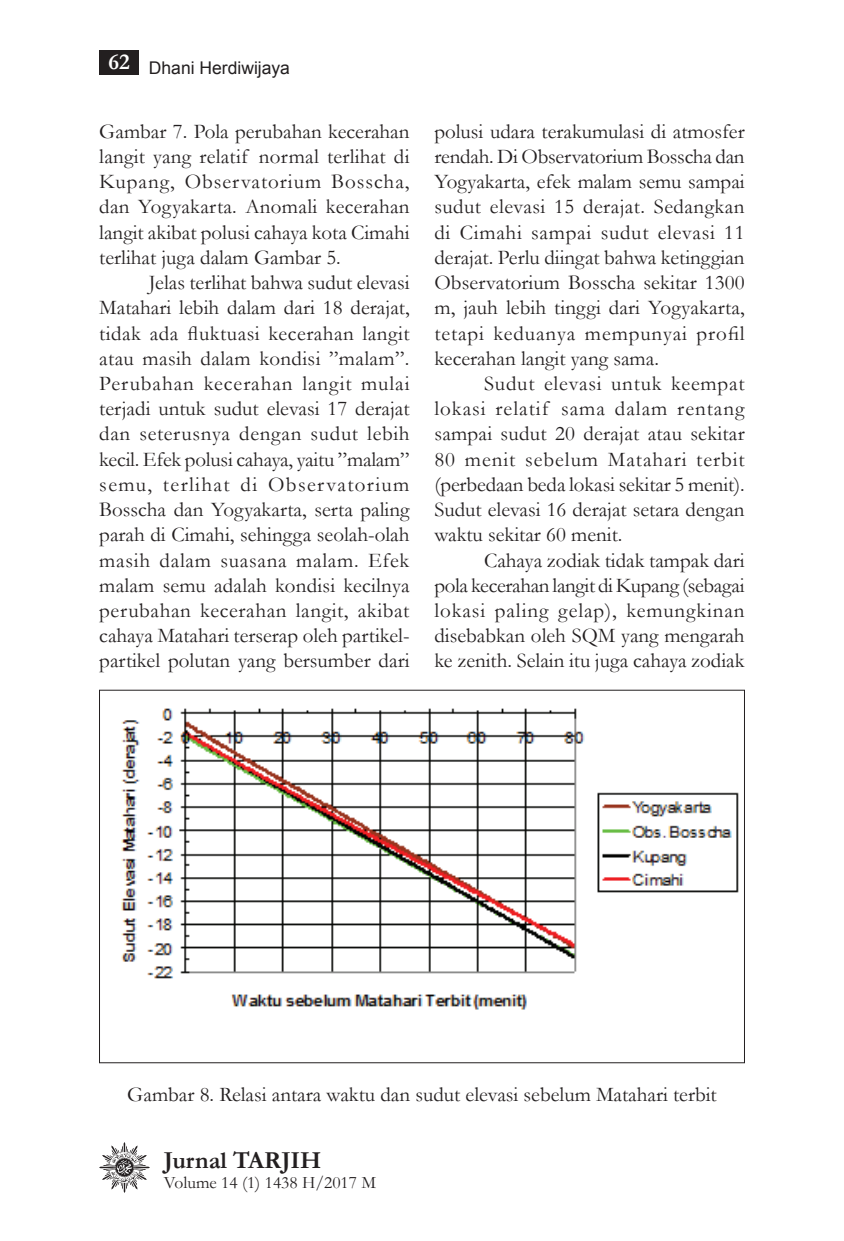
<style>
.page{position:relative;width:844px;height:1241px;background:#fff}
.page>*{position:absolute;margin:0;border:0;box-sizing:border-box;transform-origin:0 0}
.t1{font:700 24.5px "Jamia 2014";color:#231f20}
.t2{font:21px/25.2px "Jamia 2014";color:#231f20;text-align:justify}
.t3{font:17.5px "Jamia 2014";color:#231f20}
.t4{font:17.5px "Arial";color:#231f20}
</style>
<div class="page">
<img style="left:99px;top:1142px;width:51px;height:50px">
<div style="left:99px;top:50px;width:40px;height:24px;background:#231f20"></div>
<img style="left:121px;top:708px;width:618px;height:302px">
<p class="t4" style="left:108px;top:57px;width:183px"><sup>62</sup> Dhani Herdiwijaya</p>
<p class="t2" style="left:99px;top:118px;width:312px">Gambar 7. Pola perubahan kecerahan langit yang relatif normal terlihat di Kupang, Observatorium Bosscha, dan Yogyakarta. Anomali kecerahan langit akibat polusi cahaya kota Cimahi terlihat juga dalam Gambar 5.</p>
<p class="t2" style="left:99px;top:269px;width:312px;text-indent:50px">Jelas terlihat bahwa sudut elevasi Matahari lebih dalam dari 18 derajat, tidak ada fluktuasi kecerahan langit atau masih dalam kondisi ”malam”.<br>Perubahan kecerahan langit mulai terjadi untuk sudut elevasi 17 derajat dan seterusnya dengan sudut lebih kecil. Efek polusi cahaya, yaitu ”malam” semu, terlihat di Observatorium Bosscha dan Yogyakarta, serta paling parah di Cimahi, sehingga seolah-olah masih dalam suasana malam. Efek malam semu adalah kondisi kecilnya perubahan kecerahan langit, akibat cahaya Matahari terserap oleh partikel&shy;partikel polutan yang bersumber dari</p>
<p class="t2" style="left:434px;top:118px;width:312px">polusi udara terakumulasi di atmosfer rendah. Di Observatorium Bosscha dan Yogyakarta, efek malam semu sampai sudut elevasi 15 derajat. Sedangkan di Cimahi sampai sudut elevasi 11 derajat. Perlu diingat bahwa ketinggian Observatorium Bosscha sekitar 1300 m, jauh lebih tinggi dari Yogyakarta, tetapi keduanya mempunyai profil kecerahan langit yang sama.</p>
<p class="t2" style="left:434px;top:370px;width:312px;text-indent:50px">Sudut elevasi untuk keempat lokasi relatif sama dalam rentang sampai sudut 20 derajat atau sekitar 80 menit sebelum Matahari terbit (perbedaan beda lokasi sekitar 5 menit).<br>Sudut elevasi 16 derajat setara dengan waktu sekitar 60 menit.</p>
<p class="t2" style="left:434px;top:546px;width:312px;text-indent:50px">Cahaya zodiak tidak tampak dari pola kecerahan langit di Kupang (sebagai lokasi paling gelap), kemungkinan disebabkan oleh SQM yang mengarah ke zenith. Selain itu juga cahaya zodiak</p>
<p class="t2" style="left:127px;top:1081px;width:590px">Gambar 8. Relasi antara waktu dan sudut elevasi sebelum Matahari terbit</p>
<p class="t1" style="left:164px;top:1142px;width:159px">Jurnal TARJIH</p>
<p class="t3" style="left:164px;top:1170px;width:213px">Volume 14 (1) 1438 H/2017 M</p>
</div>
